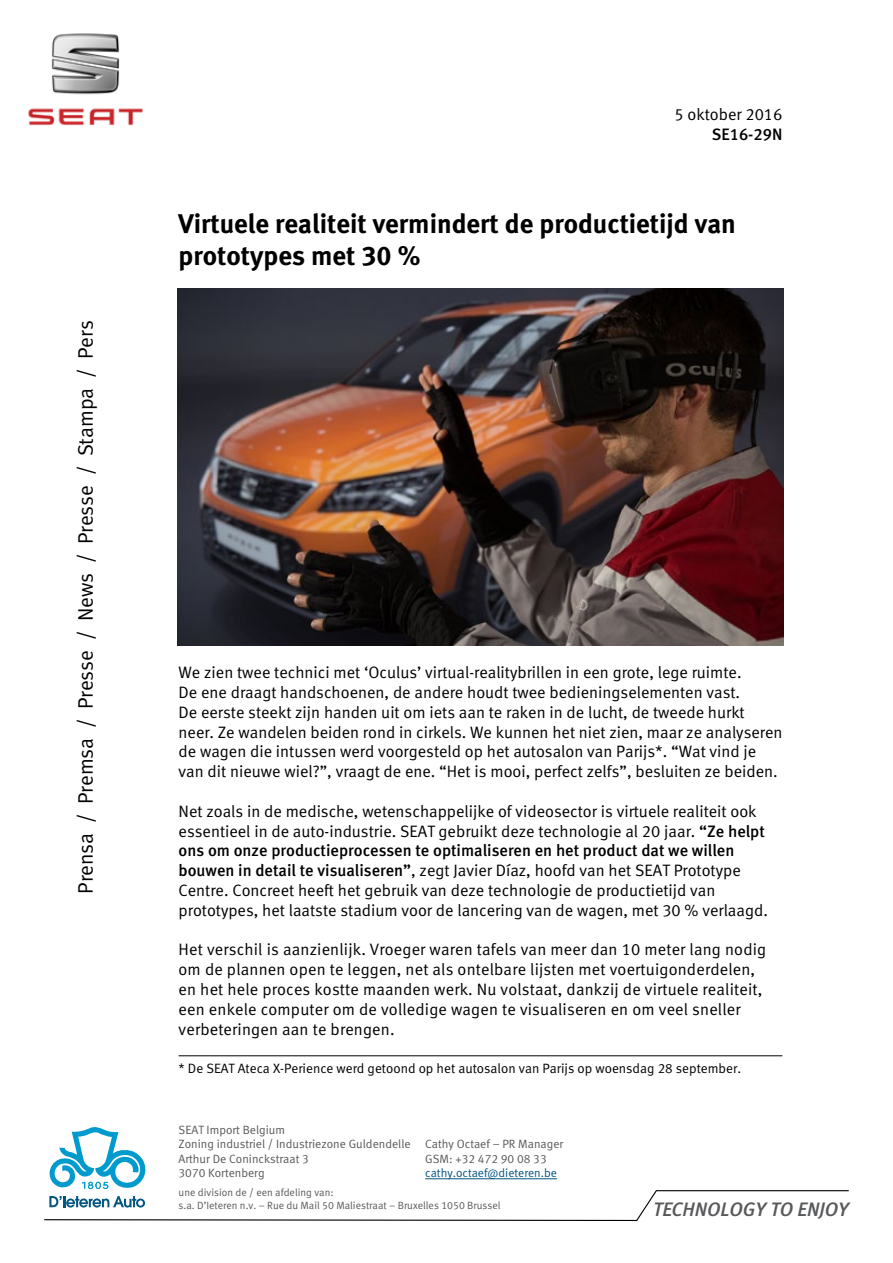
<style>
.page{position:relative;width:893px;height:1263px;background:#fff}
.page>*{position:absolute;margin:0;border:0;box-sizing:border-box;transform-origin:0 0}
.t1{font:700 27px/32.4px "Seat Meta";color:#000}
.t2{font:21px "Seat Meta Normal";color:#000}
.t3{font:italic 500 19.5px "Seat Meta";color:#58595b}
.t4{font:16.5px/19.8px "Seat Meta Normal";color:#000}
.t5{font:500 16.5px "Seat Meta";color:#000}
.t6{font:13.5px "Seat Meta Normal";color:#000}
.t7{font:12px/14.4px "Seat Meta Normal";color:#58595b}
.t8{font:12px "Seat Meta Normal";color:#045580}
.t9{font:10.5px/12.6px "Seat Meta Normal";color:#58595b}
.s1{font-family:"Seat Meta";font-weight:500}
</style>
<div class="page">
<svg style="left:44px;top:1127px;width:805px;height:94px"></svg>
<img style="left:28px;top:33px;width:115px;height:93px">
<hr style="left:425px;top:1178px;width:132px;height:1px;background:#045580">
<img style="left:178px;top:288px;width:605px;height:357px">
<hr style="left:179px;top:1055px;width:603px;height:1px;background:#000">
<p class="t2" style="left:73px;top:894px;width:575px;rotate:-90deg">Prensa / Premsa / Presse / News / Presse / Stampa / Pers</p>
<p class="t4" style="left:674px;top:105px;width:109px">5 oktober 2016</p>
<p class="t5" style="left:712px;top:125px;width:72px">SE16-29N</p>
<h1 class="t1" style="left:179px;top:207px;width:559px">Virtuele realiteit vermindert de productietijd van prototypes met 30 %</h1>
<p class="t4" style="left:179px;top:662px;width:605px">We zien twee technici met ‘Oculus’ virtual-realitybrillen in een grote, lege ruimte.<br>De ene draagt handschoenen, de andere houdt twee bedieningselementen vast.<br>De eerste steekt zijn handen uit om iets aan te raken in de lucht, de tweede hurkt neer. Ze wandelen beiden rond in cirkels. We kunnen het niet zien, maar ze analyseren de wagen die intussen werd voorgesteld op het autosalon van Parijs*. “Wat vind je van dit nieuwe wiel?”, vraagt de ene. “Het is mooi, perfect zelfs”, besluiten ze beiden.</p>
<p class="t4" style="left:179px;top:801px;width:588px">Net zoals in de medische, wetenschappelijke of videosector is virtuele realiteit ook essentieel in de auto-industrie. SEAT gebruikt deze technologie al 20 jaar. <span class="s1">“Ze helpt</span></p>
<p class="t5" style="left:179px;top:841px;width:557px">ons om onze productieprocessen te optimaliseren en het product dat we willen</p>
<p class="t4" style="left:179px;top:860px;width:591px"><span class="s1">bouwen in detail te visualiseren”</span>, zegt Javier Díaz, hoofd van het SEAT Prototype<br>Centre. Concreet heeft het gebruik van deze technologie de productietijd van prototypes, het laatste stadium voor de lancering van de wagen, met 30 % verlaagd.</p>
<p class="t4" style="left:179px;top:939px;width:589px">Het verschil is aanzienlijk. Vroeger waren tafels van meer dan 10 meter lang nodig om de plannen open te leggen, net als ontelbare lijsten met voertuigonderdelen, en het hele proces kostte maanden werk. Nu volstaat, dankzij de virtuele realiteit, een enkele computer om de volledige wagen te visualiseren en om veel sneller verbeteringen aan te brengen.</p>
<p class="t6" style="left:179px;top:1060px;width:564px">* De SEAT Ateca X-Perience werd getoond op het autosalon van Parijs op woensdag 28 september.</p>
<p class="t7" style="left:179px;top:1122px;width:233px">SEAT Import Belgium<br>Zoning industriel / Industriezone Guldendelle<br>Arthur De Coninckstraat 3<br>3070 Kortenberg</p>
<p class="t7" style="left:425px;top:1137px;width:140px">Cathy Octaef – PR Manager<br>GSM: +32 472 90 08 33</p>
<p class="t8" style="left:425px;top:1166px;width:133px">cathy.octaef@dieteren.be</p>
<p class="t9" style="left:179px;top:1186px;width:324px">une division de / een afdeling van:<br>s.a. D’Ieteren n.v. – Rue du Mail 50 Maliestraat – Bruxelles 1050 Brussel</p>
<p class="t3" style="left:653px;top:1198px;width:197px">TECHNOLOGY TO ENJOY</p>
</div>
